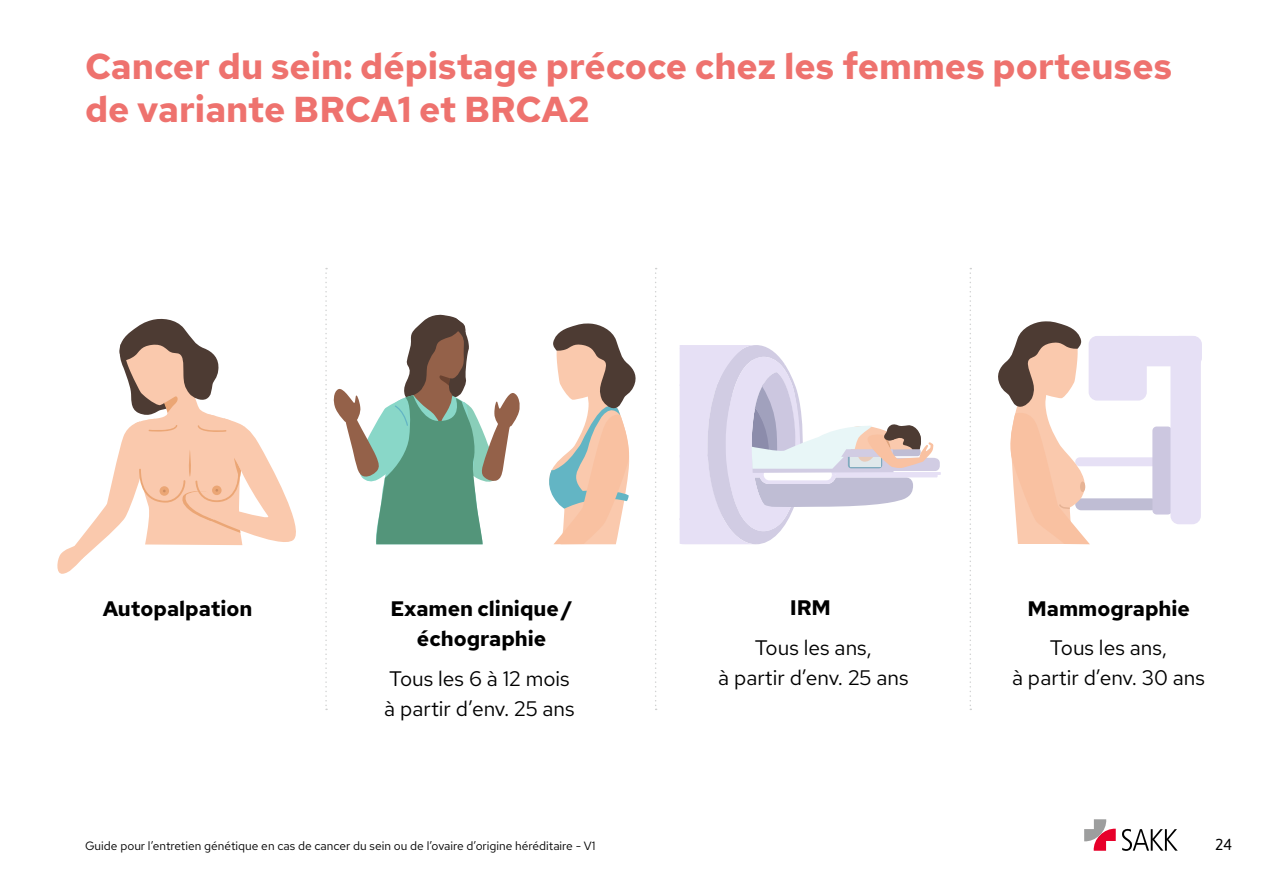
<style>
.page{position:relative;width:1263px;height:893px;background:#fff}
.page>*{position:absolute;margin:0;border:0;box-sizing:border-box;transform-origin:0 0}
.t1{font:700 36px/43.2px "Red Hat Text";color:#ee726e}
.t2{font:21px/30px "Red Hat Text";color:#000;text-align:center}
.t3{font:700 21px "Red Hat Text";color:#000}
.t4{font:18px "Jaldi";color:#000}
.t5{font:12px "Red Hat Text";color:#000}
</style>
<div class="page">
<svg style="left:333px;top:314px;width:187px;height:230px"></svg>
<svg style="left:1084px;top:819px;width:32px;height:32px"></svg>
<svg style="left:1122px;top:829px;width:56px;height:22px"></svg>
<svg style="left:655px;top:268px;width:2px;height:442px"></svg>
<svg style="left:325px;top:268px;width:2px;height:442px"></svg>
<svg style="left:969px;top:268px;width:2px;height:442px"></svg>
<svg style="left:57px;top:318px;width:239px;height:256px"></svg>
<svg style="left:549px;top:323px;width:87px;height:221px"></svg>
<div style="left:1075px;top:457px;width:82px;height:9px;background:#e6e0f5;border-radius:4px"></div>
<div style="left:1075px;top:498px;width:82px;height:12px;background:#bfbdd4;border-radius:6px"></div>
<div style="left:1152px;top:426px;width:20px;height:88px;background:#ccc7e0;border-radius:4px"></div>
<div style="left:1170px;top:336px;width:31px;height:188px;background:#e6e0f5;border-radius:9px"></div>
<div style="left:1111px;top:336px;width:91px;height:30px;background:#e6e0f5;border-radius:9px"></div>
<div style="left:1089px;top:336px;width:58px;height:65px;background:#e6e0f5;border-radius:9px"></div>
<svg style="left:998px;top:321px;width:98px;height:223px"></svg>
<div style="left:1080px;top:481px;width:5px;height:11px;background:#e6b395;border-radius:50%"></div>
<svg style="left:679px;top:345px;width:262px;height:199px"></svg>
<h1 class="t1" style="left:85px;top:45px;width:1089px">Cancer du sein: dépistage précoce chez les femmes porteuses de variante BRCA1 et BRCA2</h1>
<p class="t3" style="left:103px;top:594px;width:151px">Autopalpation</p>
<p class="t3" style="left:390px;top:595px;width:184px">Examen clinique/</p>
<p class="t3" style="left:1028px;top:594px;width:164px">Mammographie</p>
<p class="t3" style="left:417px;top:625px;width:131px">échographie</p>
<p class="t2" style="left:384px;top:663px;width:192px;text-align:left">Tous les 6 à 12 mois à partir d’env. 25 ans</p>
<p class="t3" style="left:790px;top:594px;width:42px">IRM</p>
<p class="t2" style="left:718px;top:632px;width:192px">Tous les ans,<br>à partir d’env. 25 ans</p>
<p class="t2" style="left:1012px;top:632px;width:194px">Tous les ans,<br>à partir d’env. 30 ans</p>
<p class="t5" style="left:85px;top:838px;width:512px">Guide pour l’entretien génétique en cas de cancer du sein ou de l’ovaire d’origine héréditaire - V1</p>
<p class="t4" style="left:1215px;top:830px;width:18px">24</p>
</div>
